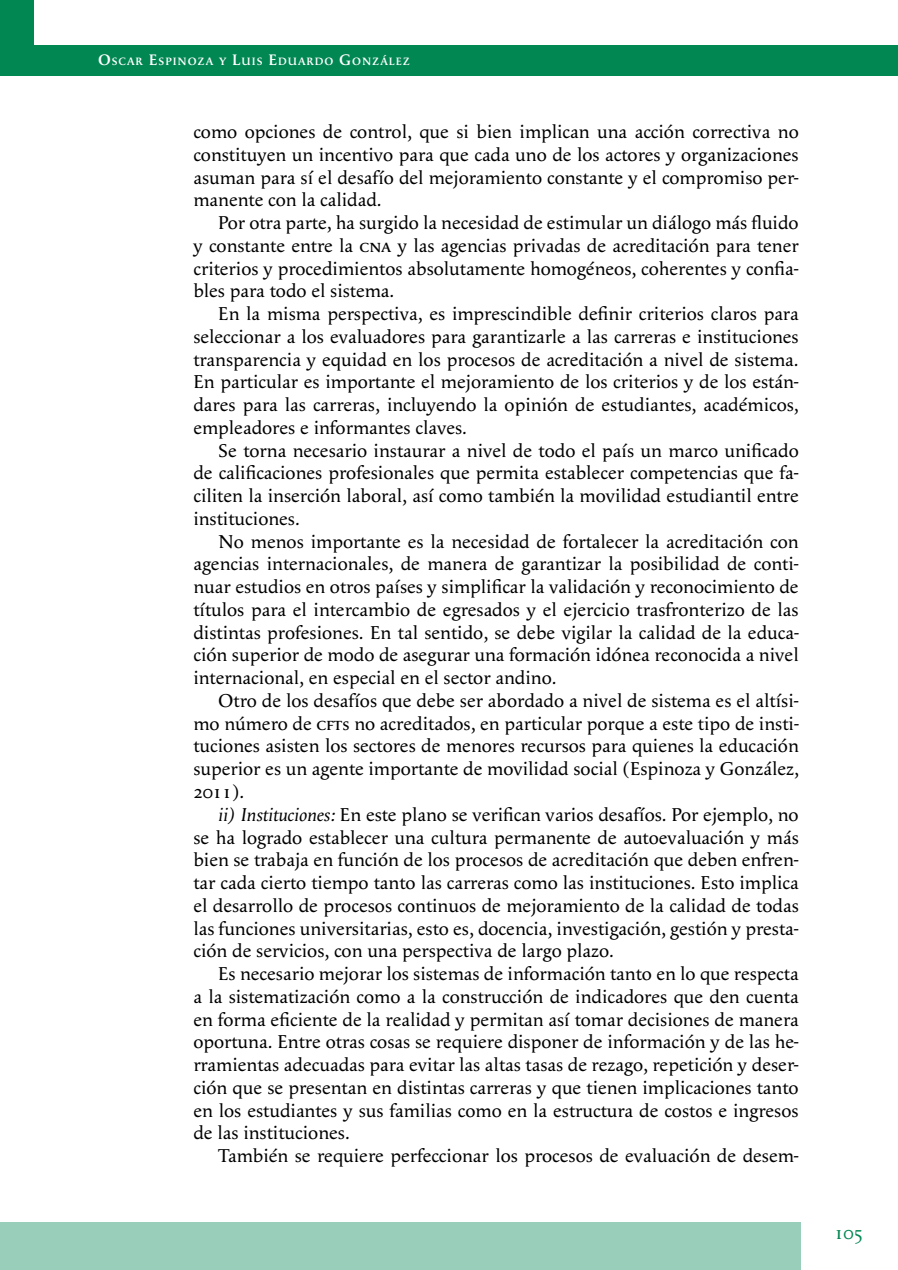
<style>
.page{position:relative;width:898px;height:1270px;background:#fff}
.page>*{position:absolute;margin:0;border:0;box-sizing:border-box;transform-origin:0 0}
.t1{font:19.25px/22.8px "Apolline";color:#000;text-align:justify}
.t2{font:19.25px "Apolline";color:#008752}
.t3{font:600 11.03px "Apolline";letter-spacing:.085em;color:#fff}
.s1{font-size:15.75px}
.s2{font-family:"Apolline Regular SC"}
.s3{font-style:italic}
</style>
<div class="page">
<div style="left:0;top:0;width:33px;height:75px;background:#008752"></div>
<div style="left:0;top:1222px;width:801px;height:48px;background:#99cfba"></div>
<div style="left:33px;top:45px;width:865px;height:30px;background:#008752"></div>
<p class="t3" style="left:98px;top:55px;width:313px"><span class="s1">O</span>SCAR <span class="s1">E</span>SPINOZA Y <span class="s1">L</span>UIS <span class="s1">E</span>DUARDO <span class="s1">G</span>ONZÁLEZ</p>
<p class="t1" style="left:193px;top:120px;width:607px">como opciones de control, que si bien implican una acción correctiva no constituyen un incentivo para que cada uno de los actores y organizaciones asuman para sí el desafío del mejoramiento constante y el compromiso per&shy;manente con la calidad.</p>
<p class="t1" style="left:193px;top:211px;width:607px;text-indent:25px">Por otra parte, ha surgido la necesidad de estimular un diálogo más fluido y constante entre la <span class="s2">cna</span> y las agencias privadas de acreditación para tener criterios y procedimientos absolutamente homogéneos, coherentes y confia&shy;bles para todo el sistema.</p>
<p class="t1" style="left:193px;top:302px;width:607px;text-indent:25px">En la misma perspectiva, es imprescindible definir criterios claros para seleccionar a los evaluadores para garantizarle a las carreras e instituciones transparencia y equidad en los procesos de acreditación a nivel de sistema.<br>En particular es importante el mejoramiento de los criterios y de los están&shy;dares para las carreras, incluyendo la opinión de estudiantes, académicos, empleadores e informantes claves.</p>
<p class="t1" style="left:193px;top:439px;width:607px;text-indent:25px">Se torna necesario instaurar a nivel de todo el país un marco unificado de calificaciones profesionales que permita establecer competencias que fa&shy;ciliten la inserción laboral, así como también la movilidad estudiantil entre instituciones.</p>
<p class="t1" style="left:193px;top:530px;width:607px;text-indent:25px">No menos importante es la necesidad de fortalecer la acreditación con agencias internacionales, de manera de garantizar la posibilidad de conti&shy;nuar estudios en otros países y simplificar la validación y reconocimiento de títulos para el intercambio de egresados y el ejercicio trasfronterizo de las distintas profesiones. En tal sentido, se debe vigilar la calidad de la educa&shy;ción superior de modo de asegurar una formación idónea reconocida a nivel internacional, en especial en el sector andino.</p>
<p class="t1" style="left:193px;top:689px;width:607px;text-indent:25px">Otro de los desafíos que debe ser abordado a nivel de sistema es el altísi&shy;mo número de <span class="s2">cft</span>s no acreditados, en particular porque a este tipo de insti&shy;tuciones asisten los sectores de menores recursos para quienes la educación superior es un agente importante de movilidad social (Espinoza y González, 2011).</p>
<p class="t1" style="left:193px;top:803px;width:607px;text-indent:25px"><span class="s3">ii) Instituciones:</span> En este plano se verifican varios desafíos. Por ejemplo, no se ha logrado establecer una cultura permanente de autoevaluación y más bien se trabaja en función de los procesos de acreditación que deben enfren&shy;tar cada cierto tiempo tanto las carreras como las instituciones. Esto implica el desarrollo de procesos continuos de mejoramiento de la calidad de todas las funciones universitarias, esto es, docencia, investigación, gestión y presta&shy;ción de servicios, con una perspectiva de largo plazo.</p>
<p class="t1" style="left:193px;top:962px;width:607px;text-indent:25px">Es necesario mejorar los sistemas de información tanto en lo que respecta a la sistematización como a la construcción de indicadores que den cuenta en forma eficiente de la realidad y permitan así tomar decisiones de manera oportuna. Entre otras cosas se requiere disponer de información y de las he&shy;rramientas adecuadas para evitar las altas tasas de rezago, repetición y deser&shy;ción que se presentan en distintas carreras y que tienen implicaciones tanto en los estudiantes y sus familias como en la estructura de costos e ingresos de las instituciones.</p>
<p class="t1" style="left:218px;top:1144px;width:582px">También se requiere perfeccionar los procesos de evaluación de desem-</p>
<p class="t2" style="left:834px;top:1221px;width:30px">105</p>
</div>
